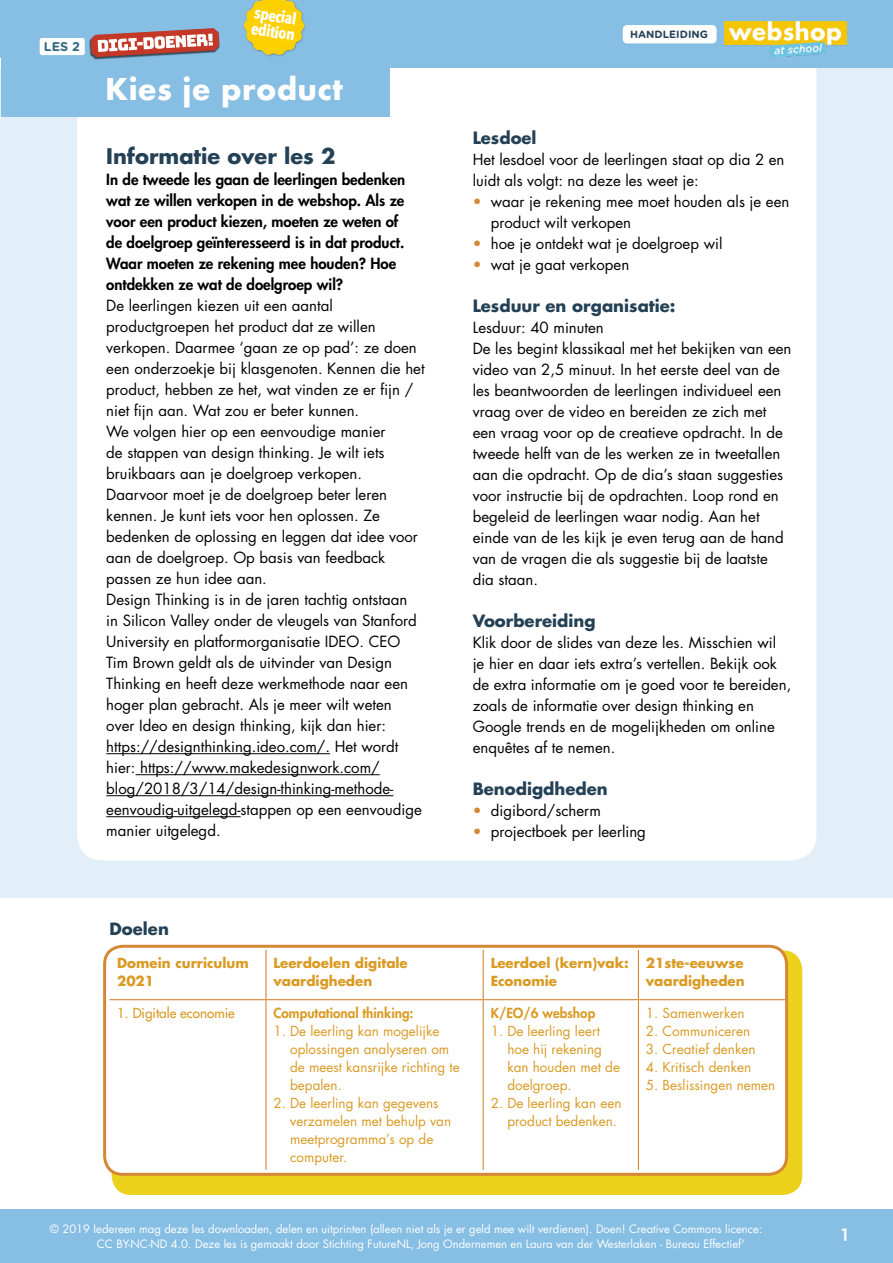
<style>
.page{position:relative;width:893px;height:1263px;background:#fff}
.page>*{position:absolute;margin:0;border:0;box-sizing:border-box;transform-origin:0 0}
.t1{font:700 29.25px "Futura";letter-spacing:.01em;color:#fff}
.t2{font:700 21px "Futura Std";color:#244155}
.t3{font:500 18px "Gotham Rounded";color:#fff}
.t4{font:700 16.5px "Futura Std";color:#244155}
.t5{font:700 16.2px/16px "Avenir Next Condensed";color:#fff}
.t6{font:15px/21px "Futura Std";color:#000}
.t7{font:800 15px/21px "Futura Std";color:#000}
.t8{font:13.5px/18px "Futura Std";color:#da9a23}
.t9{font:700 13.5px/18px "Futura Std";color:#da9a23}
.t10{font:800 13.5px "Futura Std";color:#da9a23}
.t11{font:500 13.5px "Futura Std";color:#da9a23}
.t12{font:700 12.6px "Gotham Rounded";color:#2f677f}
.t13{font:11.25px/15px "Futura Std";color:#fff}
.t14{font:700 10.5px "Gotham Rounded";color:#244155}
.s1{color:#d58736}
</style>
<div class="page">
<hr style="left:0;top:1209px;width:1px;height:54px;background:#86bee4">
<div style="left:1px;top:1209px;width:892px;height:54px;background:#86bee4"></div>
<hr style="left:0;top:0;width:1px;height:57px;background:#86bee4">
<div style="left:1px;top:0;width:892px;height:68px;background:#86bee4"></div>
<div style="left:623px;top:25px;width:94px;height:18px;background:#fff;border-radius:4px"></div>
<img style="left:725px;top:22px;width:121px;height:35px">
<div style="left:0;top:68px;width:893px;height:829px;background:#e2eef8"></div>
<div style="left:77px;top:68px;width:739px;height:792px;background:#fff"></div>
<div style="left:1px;top:21px;width:388px;height:96px;background:#86bee4"></div>
<div style="left:113px;top:952px;width:688px;height:241px;background:#ecd21c;border-radius:18px"></div>
<div style="left:112px;top:950px;width:690px;height:245px;border:3px solid #ecd21c;border-radius:18px"></div>
<div style="left:105px;top:946px;width:682px;height:228px;background:#fff;border-radius:18px"></div>
<div style="left:103px;top:945px;width:685px;height:231px;border:3px solid #d58736;border-radius:18px"></div>
<hr style="left:265px;top:950px;width:2px;height:49px;background:#d58736">
<hr style="left:483px;top:950px;width:1px;height:49px;background:#d58736">
<hr style="left:638px;top:950px;width:1px;height:49px;background:#d58736">
<hr style="left:110px;top:999px;width:156px;height:1px;background:#d58736">
<hr style="left:266px;top:999px;width:217px;height:1px;background:#d58736">
<hr style="left:265px;top:1000px;width:2px;height:170px;background:#d58736">
<hr style="left:483px;top:999px;width:155px;height:1px;background:#d58736">
<hr style="left:483px;top:1000px;width:1px;height:170px;background:#d58736">
<hr style="left:638px;top:999px;width:149px;height:1px;background:#d58736">
<hr style="left:638px;top:1000px;width:1px;height:170px;background:#d58736">
<hr style="left:106px;top:753px;width:224px;height:1px;background:#000">
<hr style="left:136px;top:774px;width:244px;height:1px;background:#000">
<hr style="left:106px;top:795px;width:287px;height:1px;background:#000">
<hr style="left:106px;top:816px;width:135px;height:1px;background:#000">
<div style="left:40px;top:38px;width:45px;height:17px;background:#fff;border-radius:2px"></div>
<div style="left:243px;top:0;width:63px;height:57px;background:#000;opacity:.25"></div>
<img style="left:244px;top:0;width:60px;height:56px">
<div style="left:89px;top:28px;width:131px;height:31px;background:#000;opacity:.6"></div>
<svg style="left:91px;top:28px;width:128px;height:29px"></svg>
<p class="t12" style="left:44px;top:37px;width:38px">LES 2</p>
<p class="t5" style="left:255px;top:5px;width:46px;rotate:9deg">special edition</p>
<h1 class="t1" style="left:105px;top:68px;width:239px">Kies je product</h1>
<h2 class="t2" style="left:106px;top:142px;width:231px">Informatie over les 2</h2>
<p class="t7" style="left:106px;top:169px;width:301px">In de tweede les gaan de leerlingen bedenken wat ze willen verkopen in de webshop. Als ze voor een product kiezen, moeten ze weten of de doelgroep geïnteresseerd is in dat product.<br>Waar moeten ze rekening mee houden? Hoe ontdekken ze wat de doelgroep wil?</p>
<p class="t6" style="left:106px;top:295px;width:320px">De leerlingen kiezen uit een aantal productgroepen het product dat ze willen verkopen. Daarmee ‘gaan ze op pad’: ze doen een onderzoekje bij klasgenoten. Kennen die het product, hebben ze het, wat vinden ze er fijn / niet fijn aan. Wat zou er beter kunnen.<br>We volgen hier op een eenvoudige manier<br>de stappen van design thinking. Je wilt iets bruikbaars aan je doelgroep verkopen.<br>Daarvoor moet je de doelgroep beter leren kennen. Je kunt iets voor hen oplossen. Ze bedenken de oplossing en leggen dat idee voor aan de doelgroep. Op basis van feedback passen ze hun idee aan.<br>Design Thinking is in de jaren tachtig ontstaan<br>in Silicon Valley onder de vleugels van Stanford University en platformorganisatie IDEO. CEO Tim Brown geldt als de uitvinder van Design Thinking en heeft deze werkmethode naar een hoger plan gebracht. Als je meer wilt weten<br>over Ideo en design thinking, kijk dan hier: https://designthinking.ideo.com/. Het wordt hier: https://www.makedesignwork.com/ blog/2018/3/14/design-thinking-methode&shy;eenvoudig-uitgelegd-stappen op een eenvoudige manier uitgelegd.</p>
<p class="t14" style="left:630px;top:27px;width:79px">HANDLEIDING</p>
<p class="t4" style="left:473px;top:127px;width:65px">Lesdoel</p>
<p class="t6" style="left:473px;top:150px;width:313px">Het lesdoel voor de leerlingen staat op dia 2 en luidt als volgt: na deze les weet je:</p>
<p class="t6" style="left:491px;top:192px;width:300px;text-indent:-18px"><span class="s1">•</span> waar je rekening mee moet houden als je een product wilt verkopen</p>
<p class="t6" style="left:473px;top:234px;width:251px"><span class="s1">•</span> hoe je ontdekt wat je doelgroep wil</p>
<p class="t6" style="left:473px;top:255px;width:158px"><span class="s1">•</span> wat je gaat verkopen</p>
<p class="t4" style="left:473px;top:295px;width:204px">Lesduur en organisatie:</p>
<p class="t6" style="left:473px;top:318px;width:320px">Lesduur: 40 minuten<br>De les begint klassikaal met het bekijken van een video van 2,5 minuut. In het eerste deel van de les beantwoorden de leerlingen individueel een vraag over de video en bereiden ze zich met een vraag voor op de creatieve opdracht. In de tweede helft van de les werken ze in tweetallen aan die opdracht. Op de dia’s staan suggesties voor instructie bij de opdrachten. Loop rond en begeleid de leerlingen waar nodig. Aan het einde van de les kijk je even terug aan de hand van de vragen die als suggestie bij de laatste dia staan.</p>
<p class="t4" style="left:473px;top:610px;width:124px">Voorbereiding</p>
<p class="t6" style="left:473px;top:633px;width:320px">Klik door de slides van deze les. Misschien wil je hier en daar iets extra’s vertellen. Bekijk ook de extra informatie om je goed voor te bereiden, zoals de informatie over design thinking en Google trends en de mogelijkheden om online enquêtes af te nemen.</p>
<p class="t4" style="left:473px;top:778px;width:136px">Benodigdheden</p>
<p class="t6" style="left:473px;top:801px;width:130px"><span class="s1">•</span> digibord/scherm</p>
<p class="t6" style="left:473px;top:822px;width:175px"><span class="s1">•</span> projectboek per leerling</p>
<p class="t4" style="left:110px;top:918px;width:61px">Doelen</p>
<p class="t9" style="left:117px;top:954px;width:133px">Domein curriculum<br>2021</p>
<p class="t9" style="left:273px;top:954px;width:136px">Leerdoelen digitale vaardigheden</p>
<p class="t9" style="left:491px;top:954px;width:139px">Leerdoel (kern)vak:<br>Economie</p>
<p class="t9" style="left:646px;top:954px;width:100px">21ste-eeuwse vaardigheden</p>
<p class="t11" style="left:117px;top:1005px;width:119px">1. Digitale economie</p>
<p class="t10" style="left:273px;top:1005px;width:142px">Computational thinking:</p>
<p class="t8" style="left:290px;top:1022px;width:171px;text-indent:-17px">1. De leerling kan mogelijke oplossingen analyseren om de meest kansrijke richting te bepalen.</p>
<p class="t8" style="left:290px;top:1094px;width:163px;text-indent:-17px">2. De leerling kan gegevens verzamelen met behulp van meetprogramma’s op de computer.</p>
<p class="t10" style="left:491px;top:1005px;width:106px">K/EO/6 webshop</p>
<p class="t8" style="left:507px;top:1022px;width:114px;text-indent:-17px">1. De leerling leert hoe hij rekening kan houden met de doelgroep.</p>
<p class="t8" style="left:507px;top:1094px;width:116px;text-indent:-17px">2. De leerling kan een product bedenken.</p>
<p class="t8" style="left:646px;top:1004px;width:100px">1. Samenwerken</p>
<p class="t8" style="left:646px;top:1022px;width:106px">2. Communiceren</p>
<p class="t8" style="left:646px;top:1040px;width:111px">3. Creatief denken</p>
<p class="t8" style="left:646px;top:1058px;width:107px">4. Kritisch denken</p>
<p class="t8" style="left:646px;top:1076px;width:131px">5. Beslissingen nemen</p>
<p class="t13" style="left:97px;top:1221px;width:667px;text-indent:-47px">© 2019 Iedereen mag deze les downloaden, delen en uitprinten (alleen niet als je er geld mee wilt verdienen). Doen! Creative Commons licence:<br>CC BY-NC-ND 4.0. Deze les is gemaakt door Stichting FutureNL, Jong Ondernemen en Laura van der Westerlaken - Bureau Effectief'</p>
<p class="t3" style="left:841px;top:1222px;width:9px">1</p>
</div>
